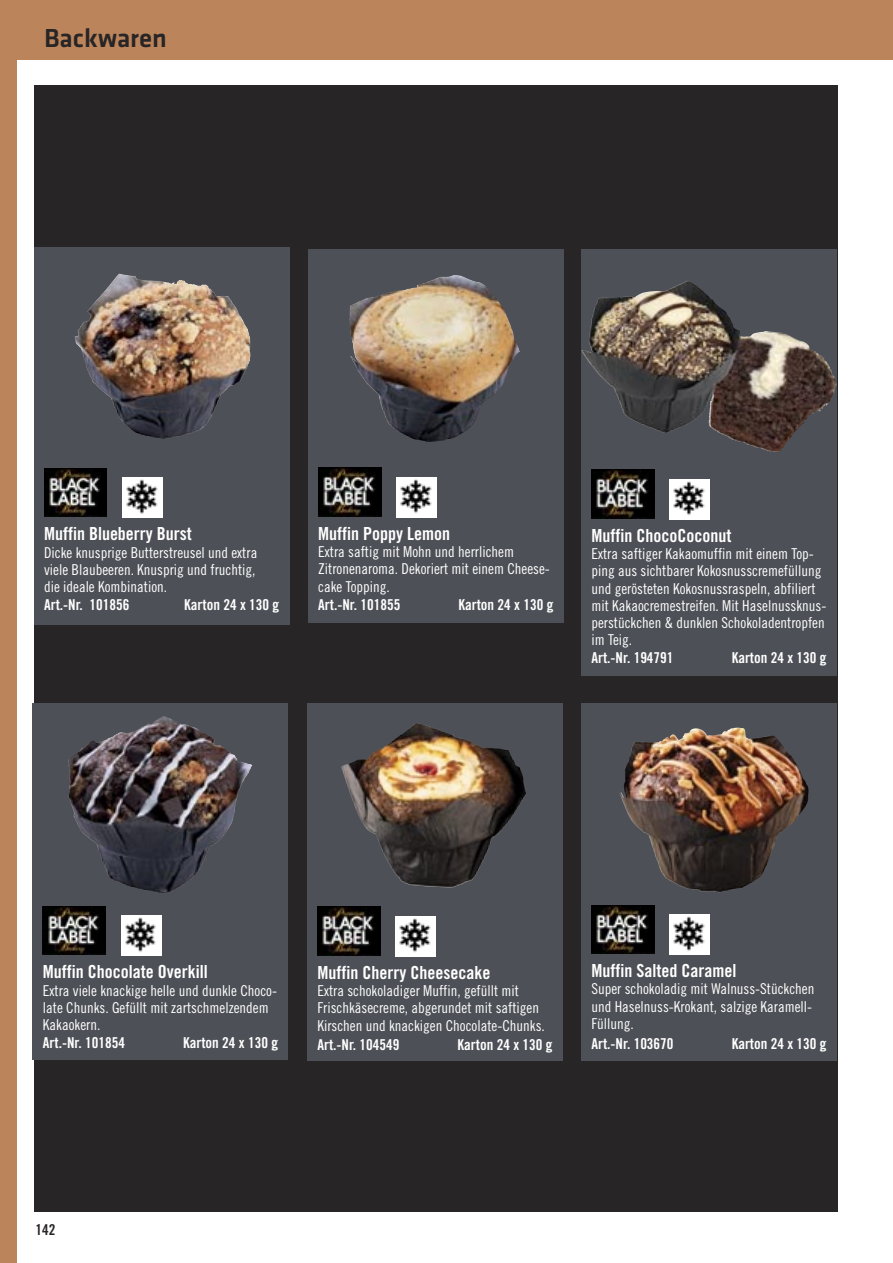
<style>
.page{position:relative;width:893px;height:1263px;background:#fff}
.page>*{position:absolute;margin:0;border:0;box-sizing:border-box;transform-origin:0 0}
.t1{font:500 27px "Klavika";color:#272526}
.t2{font:18px "Trade Gothic Bold Cond Twenty";color:#fff}
.t3{font:15px/17.2px "Trade Gothic Cond Eighteen";color:#fff}
.t4{font:15px "Trade Gothic Bold Cond Twenty";color:#fff}
.t5{font:15px "Trade Gothic Bold Cond Twenty";color:#272526}
</style>
<div class="page">
<div style="left:34px;top:85px;width:804px;height:1127px;background:#272526"></div>
<div style="left:0;top:0;width:893px;height:60px;background:#bc845b"></div>
<div style="left:0;top:0;width:17px;height:1263px;background:#bc845b"></div>
<div style="left:581px;top:703px;width:256px;height:196px;background:#4d5056"></div>
<img style="left:620px;top:727px;width:189px;height:164px">
<div style="left:581px;top:896px;width:256px;height:164px;background:#4d5056"></div>
<img style="left:591px;top:905px;width:63px;height:49px">
<div style="left:670px;top:915px;width:40px;height:40px;background:#fff"></div>
<img style="left:673px;top:916px;width:32px;height:35px">
<div style="left:33px;top:703px;width:255px;height:196px;background:#4d5056"></div>
<img style="left:68px;top:716px;width:184px;height:172px">
<div style="left:33px;top:897px;width:255px;height:163px;background:#4d5056"></div>
<img style="left:43px;top:906px;width:63px;height:49px">
<div style="left:121px;top:916px;width:40px;height:40px;background:#fff"></div>
<img style="left:125px;top:917px;width:31px;height:35px">
<img style="left:34px;top:247px;width:255px;height:208px">
<img style="left:135px;top:276px;width:94px;height:21px">
<div style="left:34px;top:455px;width:255px;height:170px;background:#4d5056"></div>
<img style="left:44px;top:468px;width:63px;height:49px">
<div style="left:122px;top:478px;width:40px;height:40px;background:#fff"></div>
<img style="left:126px;top:479px;width:32px;height:35px">
<svg style="left:308px;top:249px;width:255px;height:208px;background:#6b655f"></svg>
<div style="left:308px;top:457px;width:255px;height:166px;background:#4d5056"></div>
<div style="left:318px;top:468px;width:70px;height:49px;background:linear-gradient(to bottom,#4d5056,#4d5056)"></div>
<img style="left:318px;top:468px;width:63px;height:48px">
<div style="left:396px;top:477px;width:40px;height:40px;background:#fff"></div>
<img style="left:400px;top:479px;width:32px;height:35px">
<div style="left:307px;top:703px;width:256px;height:213px;background:#4d5056"></div>
<img style="left:341px;top:723px;width:185px;height:165px">
<div style="left:307px;top:899px;width:256px;height:161px;background:#4d5056"></div>
<img style="left:317px;top:907px;width:63px;height:48px">
<div style="left:396px;top:916px;width:40px;height:40px;background:#fff"></div>
<img style="left:399px;top:918px;width:32px;height:35px">
<svg style="left:581px;top:249px;width:256px;height:211px;background:#595553"></svg>
<img style="left:793px;top:385px;width:43px;height:49px">
<div style="left:581px;top:460px;width:256px;height:216px;background:#4d5056"></div>
<img style="left:591px;top:470px;width:63px;height:48px">
<div style="left:670px;top:479px;width:40px;height:40px;background:#fff"></div>
<img style="left:673px;top:481px;width:32px;height:35px">
<p class="t1" style="left:44px;top:28px;width:124px">Backwaren</p>
<p class="t2" style="left:44px;top:527px;width:149px">Muffin Blueberry Burst</p>
<p class="t3" style="left:44px;top:545px;width:215px;text-align:justify">Dicke knusprige Butterstreusel und extra viele Blaubeeren. Knusprig und fruchtig, die ideale Kombination.</p>
<p class="t4" style="left:44px;top:599px;width:87px">Art.-Nr. 101856</p>
<p class="t4" style="left:184px;top:599px;width:96px">Karton 24 x 130 g</p>
<p class="t2" style="left:318px;top:527px;width:133px">Muffin Poppy Lemon</p>
<p class="t3" style="left:318px;top:544px;width:233px">Extra saftig mit Mohn und herrlichem<br>Zitronenaroma. Dekoriert mit einem Cheese&shy;cake Topping.</p>
<p class="t4" style="left:318px;top:599px;width:84px">Art.-Nr. 101855</p>
<p class="t4" style="left:458px;top:599px;width:96px">Karton 24 x 130 g</p>
<p class="t2" style="left:591px;top:529px;width:141px">Muffin ChocoCoconut</p>
<p class="t3" style="left:591px;top:546px;width:236px">Extra saftiger Kakaomuffin mit einem Top&shy;ping aus sichtbarer Kokosnusscremefüllung und gerösteten Kokosnussraspeln, abfiliert mit Kakaocremestreifen. Mit Haselnussknus&shy;perstückchen &amp; dunklen Schokoladentropfen im Teig.</p>
<p class="t4" style="left:591px;top:653px;width:84px">Art.-Nr. 194791</p>
<p class="t4" style="left:732px;top:653px;width:96px">Karton 24 x 130 g</p>
<p class="t2" style="left:43px;top:965px;width:166px">Muffin Chocolate Overkill</p>
<p class="t3" style="left:43px;top:983px;width:236px">Extra viele knackige helle und dunkle Choco&shy;late Chunks. Gefüllt mit zartschmelzendem<br>Kakaokern.</p>
<p class="t4" style="left:43px;top:1037px;width:84px">Art.-Nr. 101854</p>
<p class="t4" style="left:183px;top:1037px;width:96px">Karton 24 x 130 g</p>
<p class="t2" style="left:317px;top:966px;width:174px">Muffin Cherry Cheesecake</p>
<p class="t3" style="left:317px;top:983px;width:229px">Extra schokoladiger Muffin, gefüllt mit<br>Frischkäsecreme, abgerundet mit saftigen<br>Kirschen und knackigen Chocolate-Chunks.</p>
<p class="t4" style="left:317px;top:1039px;width:84px">Art.-Nr. 104549</p>
<p class="t4" style="left:458px;top:1039px;width:96px">Karton 24 x 130 g</p>
<p class="t2" style="left:591px;top:964px;width:146px">Muffin Salted Caramel</p>
<p class="t3" style="left:591px;top:982px;width:224px">Super schokoladig mit Walnuss-Stückchen und Haselnuss-Krokant, salzige Karamell-<br>Füllung.</p>
<p class="t4" style="left:591px;top:1038px;width:84px">Art.-Nr. 103670</p>
<p class="t4" style="left:732px;top:1038px;width:96px">Karton 24 x 130 g</p>
<p class="t5" style="left:36px;top:1224px;width:21px">142</p>
</div>
